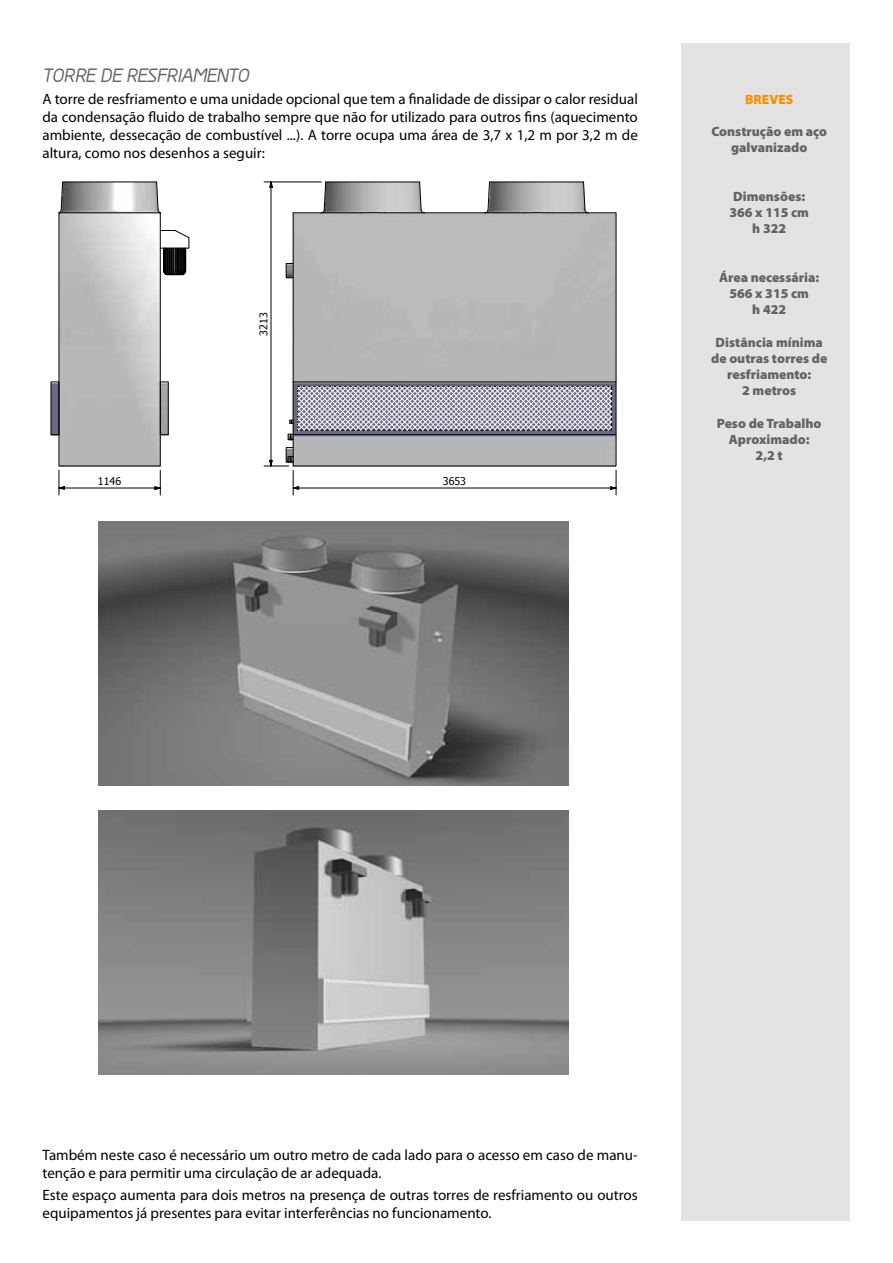
<style>
.page{position:relative;width:893px;height:1263px;background:#fff}
.page>*{position:absolute;margin:0;border:0;box-sizing:border-box;transform-origin:0 0}
.t1{font:italic 700 18px "Greyscale Basic";letter-spacing:-.01em;color:#646363}
.t2{font:15px/18px "Myriad Pro";color:#000}
.t3{font:900 13.5px/16.2px "Myriad Pro";color:#646363;text-align:center}
.t4{font:900 13.5px "Myriad Pro";color:#f39200}
.t5{font:10.65px "Tahoma";letter-spacing:-.005em;color:#010203}
</style>
<div class="page">
<div style="left:681px;top:43px;width:169px;height:1177px;background:#e3e3e3"></div>
<img style="left:51px;top:212px;width:133px;height:254px">
<svg style="left:59px;top:182px;width:102px;height:32px"></svg>
<div style="left:51px;top:382px;width:8px;height:53px;border:1px solid #000"></div>
<div style="left:160px;top:382px;width:8px;height:53px;border:1px solid #000"></div>
<svg style="left:160px;top:230px;width:29px;height:45px"></svg>
<hr style="left:65px;top:488px;width:90px;height:1px;background:#000">
<svg style="left:154px;top:470px;width:7px;height:25px"></svg>
<svg style="left:58px;top:470px;width:7px;height:25px"></svg>
<svg style="left:264px;top:181px;width:353px;height:314px"></svg>
<img style="left:98px;top:521px;width:470px;height:265px">
<img style="left:98px;top:810px;width:470px;height:265px">
<p class="t1" style="left:43px;top:64px;width:208px">TORRE DE RESFRIAMENTO</p>
<p class="t2" style="left:43px;top:90px;width:597px;text-align:justify">A torre de resfriamento e uma unidade opcional que tem a finalidade de dissipar o calor residual da condensação fluido de trabalho sempre que não for utilizado para outros fins (aquecimento ambiente, dessecação de combustível ...). A torre ocupa uma área de 3,7 x 1,2 m por 3,2 m de altura, como nos desenhos a seguir:</p>
<p class="t5" style="left:98px;top:474px;width:25px">1146</p>
<p class="t5" style="left:257px;top:336px;width:25px;rotate:-90deg">3213</p>
<p class="t5" style="left:443px;top:474px;width:25px">3653</p>
<p class="t4" style="left:745px;top:90px;width:50px">BREVES</p>
<p class="t3" style="left:711px;top:123px;width:117px">Construção em aço galvanizado</p>
<p class="t3" style="left:729px;top:188px;width:81px">Dimensões:<br>366 x 115 cm h 322</p>
<p class="t3" style="left:719px;top:269px;width:102px">Área necessária:<br>566 x 315 cm<br>h 422</p>
<p class="t3" style="left:711px;top:334px;width:118px">Distância mínima de outras torres de resfriamento:<br>2 metros</p>
<p class="t3" style="left:717px;top:415px;width:106px">Peso de Trabalho<br>Aproximado:<br>2,2 t</p>
<p class="t2" style="left:43px;top:1145px;width:597px">Também neste caso é necessário um outro metro de cada lado para o acesso em caso de manu&shy;tenção e para permitir uma circulação de ar adequada.</p>
<p class="t2" style="left:43px;top:1185px;width:597px">Este espaço aumenta para dois metros na presença de outras torres de resfriamento ou outros equipamentos já presentes para evitar interferências no funcionamento.</p>
</div>
